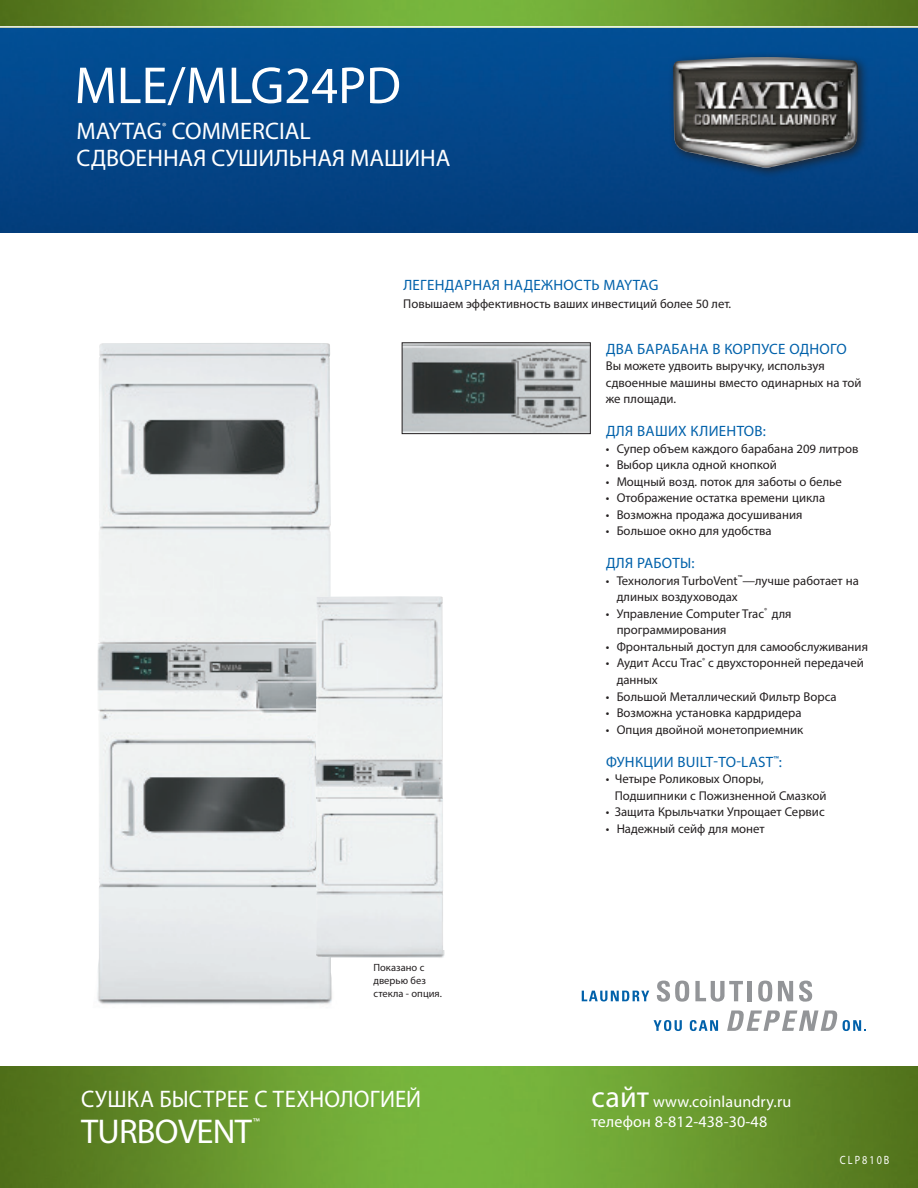
<style>
.page{position:relative;width:918px;height:1188px;background:#fff}
.page>*{position:absolute;margin:0;border:0;box-sizing:border-box;transform-origin:0 0}
.FRONT_MODEL_NUMBER{font:52.5px "Myriad Pro";color:#fff}
.t1{font:34.5px "Myriad Pro";letter-spacing:-.02em;color:#fff}
.FRONT_TOP_DESCRIPTIO{font:24px "Myriad Pro";color:#fff}
.FRONT_TOP_DESCRIPTIO-2{font:24px "Myriad Pro";color:#fff;scale:.95 1}
.t2{font:16.05px "Myriad Pro";letter-spacing:.01em;color:#fff}
.Sub-10_12_Blue{font:15px "Myriad Pro";letter-spacing:.02em;color:#0161aa}
.Body_Bulleted_8_5_11{font:12.75px/16.5px "Myriad Pro";color:#231f20}
.FRONT_TEXT{font:12.75px "Myriad Pro";color:#231f20}
.t3{font:12px "Myriad Pro";letter-spacing:.2em;color:#fff;scale:.85 1}
.t4{font:11.4px "Myriad Pro";color:#fff}
.t5{font:10.5px/12.6px "Myriad Pro";color:#231f20}
.FRONT_TOP_DESCRIPTIO-3{font:10.5px "Myriad Pro";color:#fff}
.s1{font-size:30px}
</style>
<div class="page">
<img style="left:0;top:1066px;width:918px;height:122px">
<img style="left:0;top:28px;width:918px;height:205px">
<img style="left:0;top:0;width:918px;height:26px">
<div style="left:668px;top:52px;width:201px;height:126px;background:#231f20;opacity:.75"></div>
<img style="left:673px;top:57px;width:185px;height:111px">
<img style="left:97px;top:343px;width:235px;height:661px">
<img style="left:315px;top:951px;width:130px;height:9px">
<img style="left:316px;top:596px;width:127px;height:360px">
<img style="left:404px;top:344px;width:185px;height:88px">
<div style="left:402px;top:342px;width:189px;height:92px;border:1px solid #231f20"></div>
<svg style="left:582px;top:991px;width:67px;height:10px"></svg>
<svg style="left:657px;top:981px;width:32px;height:21px"></svg>
<svg style="left:695px;top:981px;width:48px;height:21px"></svg>
<hr style="left:748px;top:981px;width:4px;height:20px;background:#939598">
<svg style="left:758px;top:981px;width:14px;height:21px"></svg>
<svg style="left:778px;top:981px;width:15px;height:20px"></svg>
<svg style="left:799px;top:981px;width:13px;height:21px"></svg>
<svg style="left:654px;top:1020px;width:28px;height:11px"></svg>
<svg style="left:690px;top:1020px;width:28px;height:11px"></svg>
<svg style="left:727px;top:1010px;width:139px;height:21px"></svg>
<p class="FRONT_MODEL_NUMBER" style="left:75px;top:53px;width:328px">MLE/MLG24PD</p>
<p class="FRONT_TOP_DESCRIPTIO" style="left:77px;top:117px;width:236px">MAYTAG COMMERCIAL</p>
<p class="FRONT_TOP_DESCRIPTIO-3" style="left:162px;top:120px;width:6px">®</p>
<p class="FRONT_TOP_DESCRIPTIO" style="left:77px;top:144px;width:375px">СДВОЕННАЯ СУШИЛЬНАЯ МАШИНА</p>
<p class="Sub-10_12_Blue" style="left:403px;top:276px;width:257px">ЛЕГЕНДАРНАЯ НАДЕЖНОСТЬ MAYTAG</p>
<p class="FRONT_TEXT" style="left:403px;top:295px;width:330px">Повышаем эффективность ваших инвестиций более 50 лет.</p>
<p class="t5" style="left:374px;top:961px;width:70px">Показано с дверью без стекла - опция.</p>
<p class="FRONT_TOP_DESCRIPTIO-2" style="left:81px;top:1084px;width:359px">СУШКА БЫСТРЕЕ С ТЕХНОЛОГИЕЙ</p>
<p class="t1" style="left:81px;top:1110px;width:173px">TURBOVENT</p>
<p class="t4" style="left:253px;top:1115px;width:9px">™</p>
<p class="Sub-10_12_Blue" style="left:606px;top:339px;width:242px">ДВА БАРАБАНА В КОРПУСЕ ОДНОГО</p>
<p class="Body_Bulleted_8_5_11" style="left:606px;top:357px;width:257px">Вы можете удвоить выручку, используя сдвоенные машины вместо одинарных на той же площади.</p>
<p class="Sub-10_12_Blue" style="left:606px;top:422px;width:161px">ДЛЯ ВАШИХ КЛИЕНТОВ:</p>
<p class="Body_Bulleted_8_5_11" style="left:606px;top:440px;width:254px">• Супер объем каждого барабана 209 литров</p>
<p class="Body_Bulleted_8_5_11" style="left:606px;top:456px;width:172px">• Выбор цикла одной кнопкой</p>
<p class="Body_Bulleted_8_5_11" style="left:606px;top:473px;width:238px">• Мощный возд. поток для заботы о белье</p>
<p class="Body_Bulleted_8_5_11" style="left:606px;top:489px;width:221px">• Отображение остатка времени цикла</p>
<p class="Body_Bulleted_8_5_11" style="left:606px;top:506px;width:198px">• Возможна продажа досушивания</p>
<p class="Body_Bulleted_8_5_11" style="left:606px;top:522px;width:167px">• Большое окно для удобства</p>
<p class="Sub-10_12_Blue" style="left:606px;top:554px;width:90px">ДЛЯ РАБОТЫ:</p>
<p class="Body_Bulleted_8_5_11" style="left:617px;top:572px;width:244px;text-indent:-11px">• Технология TurboVent<sup>™</sup>—лучше работает на длиных воздуховодах</p>
<p class="Body_Bulleted_8_5_11" style="left:617px;top:605px;width:176px;text-indent:-11px">• Управление Computer Trac<sup>®</sup> для программирования</p>
<p class="Body_Bulleted_8_5_11" style="left:606px;top:638px;width:264px">• Фронтальный доступ для самообслуживания</p>
<p class="Body_Bulleted_8_5_11" style="left:617px;top:654px;width:249px;text-indent:-11px">• Аудит Accu Trac<sup>®</sup> с двухсторонней передачей данных</p>
<p class="Body_Bulleted_8_5_11" style="left:606px;top:688px;width:232px">• Большой Металлический Фильтр Ворса</p>
<p class="Body_Bulleted_8_5_11" style="left:606px;top:705px;width:197px">• Возможна установка кардридера</p>
<p class="Body_Bulleted_8_5_11" style="left:606px;top:721px;width:199px">• Опция двойной монетоприемник</p>
<p class="Sub-10_12_Blue" style="left:606px;top:753px;width:177px">ФУНКЦИИ BUILT-TO-LAST<sup>™</sup>:</p>
<p class="Body_Bulleted_8_5_11" style="left:606px;top:771px;width:160px">• Четыре Роликовых Опоры,</p>
<p class="Body_Bulleted_8_5_11" style="left:615px;top:787px;width:213px">Подшипники с Пожизненной Смазкой</p>
<p class="Body_Bulleted_8_5_11" style="left:606px;top:804px;width:220px">• Защита Крыльчатки Упрощает Сервис</p>
<p class="Body_Bulleted_8_5_11" style="left:606px;top:820px;width:160px">• Надежный сейф для монет</p>
<p class="t2" style="left:592px;top:1092px;width:201px"><span class="s1">сайт</span> www.coinlaundry.ru</p>
<p class="t2" style="left:592px;top:1111px;width:177px">телефон 8-812-438-30-48</p>
<p class="t3" style="left:840px;top:1153px;width:60px">CLP810B</p>
</div>
